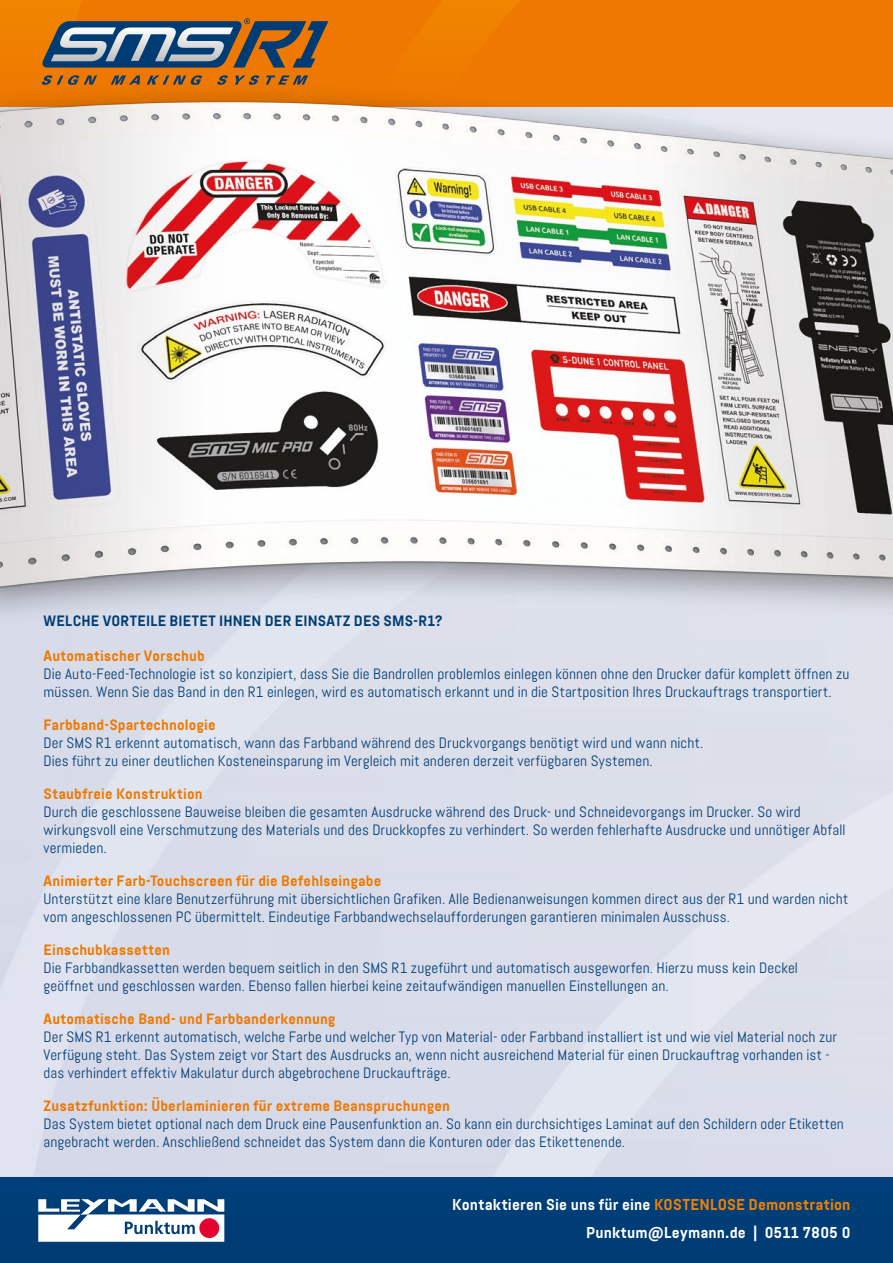
<style>
.page{position:relative;width:893px;height:1263px;background:#fff}
.page>*{position:absolute;margin:0;border:0;box-sizing:border-box;transform-origin:0 0}
.t1{font:700 15.75px/28.5px "Abel Pro";letter-spacing:.005em;color:#fff;text-align:right}
.t2{font:15px/18px "Abel Pro";letter-spacing:.005em;color:#003c74}
.t3{font:700 15px "Abel Pro";letter-spacing:.01em;color:#ef7900}
.t4{font:700 15px "Abel Pro";letter-spacing:.02em;color:#003c74}
.s1{color:#f08100}
</style>
<div class="page">
<div style="left:0;top:636px;width:893px;height:542px;background:#dbdeea"></div>
<div style="left:0;top:1178px;width:893px;height:85px;background:#003d77"></div>
<img style="left:0;top:0;width:893px;height:636px">
<svg style="left:38px;top:1199px;width:186px;height:43px"></svg>
<p class="t4" style="left:44px;top:611px;width:401px">WELCHE VORTEILE BIETET IHNEN DER EINSATZ DES SMS-R1?</p>
<p class="t3" style="left:44px;top:645px;width:163px">Automatischer Vorschub</p>
<p class="t2" style="left:44px;top:664px;width:807px">Die Auto-Feed-Technologie ist so konzipiert, dass Sie die Bandrollen problemlos einlegen können ohne den Drucker dafür komplett öffnen zu müssen. Wenn Sie das Band in den R1 einlegen, wird es automatisch erkannt und in die Startposition Ihres Druckauftrags transportiert.</p>
<p class="t3" style="left:44px;top:714px;width:174px">Farbband-Spartechnologie</p>
<p class="t2" style="left:44px;top:733px;width:661px">Der SMS R1 erkennt automatisch, wann das Farbband während des Druckvorgangs benötigt wird und wann nicht.<br>Dies führt zu einer deutlichen Kosteneinsparung im Vergleich mit anderen derzeit verfügbaren Systemen.</p>
<p class="t3" style="left:44px;top:783px;width:161px">Staubfreie Konstruktion</p>
<p class="t2" style="left:44px;top:802px;width:803px">Durch die geschlossene Bauweise bleiben die gesamten Ausdrucke während des Druck- und Schneidevorgangs im Drucker. So wird wirkungsvoll eine Verschmutzung des Materials und des Druckkopfes zu verhindert. So werden fehlerhafte Ausdrucke und unnötiger Abfall vermieden.</p>
<p class="t3" style="left:44px;top:870px;width:339px">Animierter Farb-Touchscreen für die Befehlseingabe</p>
<p class="t2" style="left:44px;top:889px;width:806px">Unterstützt eine klare Benutzerführung mit übersichtlichen Grafiken. Alle Bedienanweisungen kommen direct aus der R1 und warden nicht vom angeschlossenen PC übermittelt. Eindeutige Farbbandwechselaufforderungen garantieren minimalen Ausschuss.</p>
<p class="t3" style="left:44px;top:939px;width:128px">Einschubkassetten</p>
<p class="t2" style="left:44px;top:958px;width:756px">Die Farbbandkassetten werden bequem seitlich in den SMS R1 zugeführt und automatisch ausgeworfen. Hierzu muss kein Deckel geöffnet und geschlossen warden. Ebenso fallen hierbei keine zeitaufwändigen manuellen Einstellungen an.</p>
<p class="t3" style="left:44px;top:1008px;width:293px">Automatische Band- und Farbbanderkennung</p>
<p class="t2" style="left:44px;top:1027px;width:795px">Der SMS R1 erkennt automatisch, welche Farbe und welcher Typ von Material- oder Farbband installiert ist und wie viel Material noch zur<br>Verfügung steht. Das System zeigt vor Start des Ausdrucks an, wenn nicht ausreichend Material für einen Druckauftrag vorhanden ist - das verhindert effektiv Makulatur durch abgebrochene Druckaufträge.</p>
<p class="t3" style="left:44px;top:1095px;width:408px">Zusatzfunktion: Überlaminieren für extreme Beanspruchungen</p>
<p class="t2" style="left:44px;top:1114px;width:802px">Das System bietet optional nach dem Druck eine Pausenfunktion an. So kann ein durchsichtiges Laminat auf den Schildern oder Etiketten angebracht werden. Anschließend schneidet das System dann die Konturen oder das Etikettenende.</p>
<p class="t1" style="left:452px;top:1190px;width:400px">Kontaktieren Sie uns für eine <span class="s1">KOSTENLOSE Demonstration<br></span>Punktum@Leymann.de | 0511 7805 0</p>
</div>
